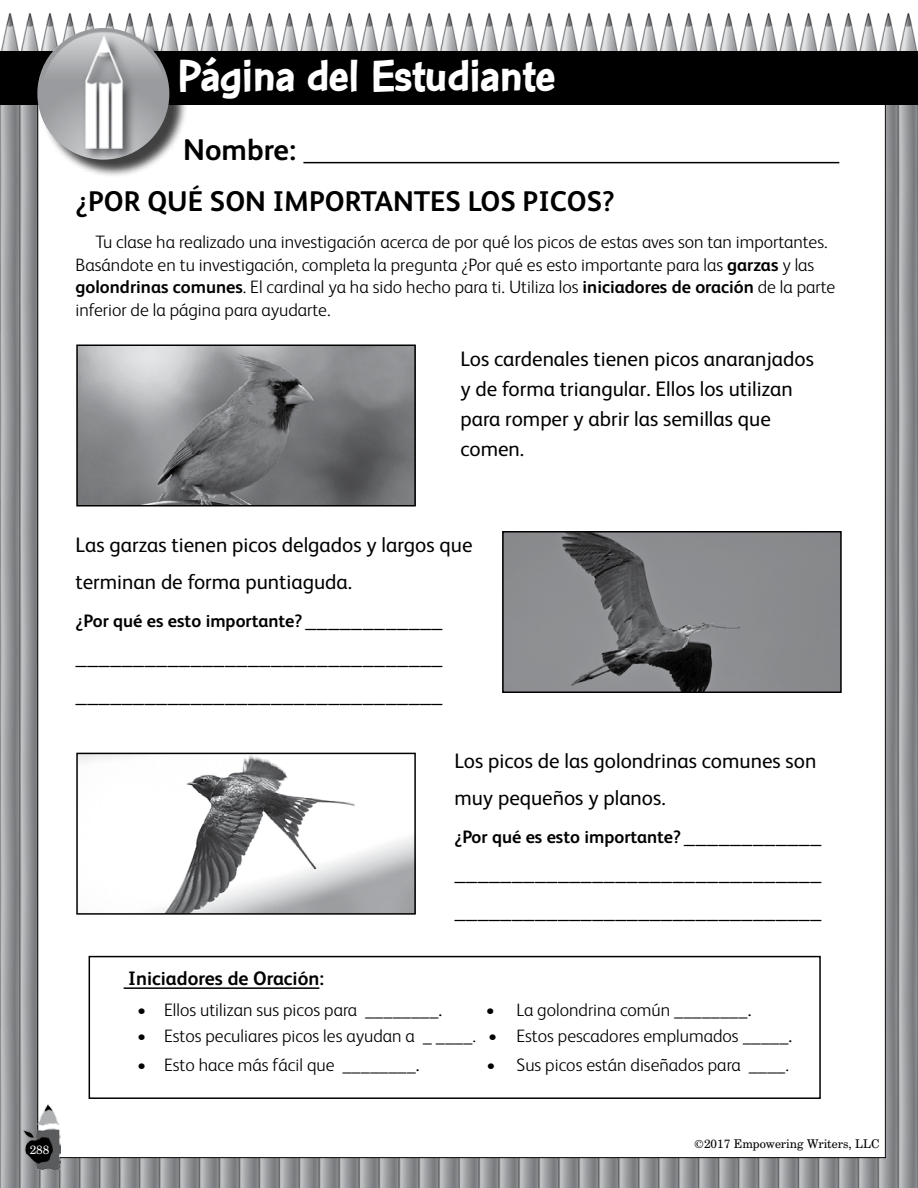
<style>
.page{position:relative;width:918px;height:1188px;background:#fff}
.page>*{position:absolute;margin:0;border:0;box-sizing:border-box;transform-origin:0 0}
.t1{font:700 48px "Con Brush";letter-spacing:-.02em;color:#fff}
.t2{font:700 30px "FS Albert";color:#000}
.t3{font:700 28.5px "FS Albert";color:#000}
.t4{font:22.5px/37.5px "FS Albert";color:#000}
.t5{font:21px/30px "FS Albert";color:#000}
.t6{font:700 19.5px "FS Albert";color:#000}
.t7{font:300 18px/22.5px "FS Albert";color:#000}
.t8{font:700 18px "FS Albert";color:#000}
.t9{font:12px "Century Schoolbook BT";color:#000}
.t10{font:12px "Century Schoolbook BT";color:#fff}
.s1{font-weight:700}
.s2{font-weight:400;font-size:22.5px}
.s3{font-weight:400}
</style>
<div class="page">
<img style="left:0;top:13px;width:918px;height:1175px">
<div style="left:38px;top:68px;width:847px;height:1090px;background:#fff"></div>
<div style="left:0;top:51px;width:918px;height:54px;background:#000"></div>
<div style="left:40px;top:30px;width:148px;height:148px;background:#000;opacity:.75"></div>
<img style="left:37px;top:28px;width:132px;height:132px;border-radius:66px">
<img style="left:24px;top:1104px;width:37px;height:66px">
<hr style="left:303px;top:162px;width:536px;height:1px;background:#000">
<img style="left:79px;top:756px;width:334px;height:156px">
<div style="left:76px;top:753px;width:340px;height:162px;border:2px solid #000"></div>
<img style="left:505px;top:534px;width:334px;height:156px">
<div style="left:502px;top:531px;width:340px;height:162px;border:2px solid #000"></div>
<img style="left:79px;top:348px;width:334px;height:156px">
<div style="left:76px;top:345px;width:340px;height:162px;border:2px solid #000"></div>
<hr style="left:124px;top:987px;width:195px;height:2px;background:#000">
<div style="left:89px;top:956px;width:732px;height:143px;border:2px solid #000"></div>
<h1 class="t1" style="left:177px;top:46px;width:380px">Página del Estudiante</h1>
<h2 class="t2" style="left:183px;top:129px;width:114px">Nombre:</h2>
<h3 class="t3" style="left:76px;top:182px;width:541px">¿POR QUÉ SON IMPORTANTES LOS PICOS?</h3>
<p class="t7" style="left:76px;top:230px;width:761px;text-indent:20px">Tu clase ha realizado una investigación acerca de por qué los picos de estas aves son tan importantes.<br>Basándote en tu investigación, completa la pregunta ¿Por qué es esto importante para las <span class="s1">garzas</span> y las <span class="s1">golondrinas comunes</span>. El cardinal ya ha sido hecho para ti. Utiliza los <span class="s1">iniciadores de oración</span> de la parte inferior de la página para ayudarte.</p>
<p class="t5" style="left:460px;top:342px;width:355px">Los cardenales tienen picos anaranjados y de forma triangular. Ellos los utilizan para romper y abrir las semillas que comen.</p>
<p class="t5" style="left:76px;top:525px;width:398px;line-height:37.5px">Las garzas tienen picos delgados y largos que terminan de forma puntiaguda.</p>
<p class="t8" style="left:76px;top:609px;width:369px">¿Por qué es esto importante?<span class="s2">____________</span></p>
<p class="t4" style="left:76px;top:637px;width:369px">________________________________ ________________________________</p>
<p class="t5" style="left:454px;top:741px;width:363px;line-height:37.5px">Los picos de las golondrinas comunes son muy pequeños y planos.</p>
<p class="t8" style="left:454px;top:824px;width:369px">¿Por qué es esto importante?<span class="s2">____________</span></p>
<p class="t4" style="left:454px;top:852px;width:369px">________________________________ ________________________________</p>
<p class="t6" style="left:128px;top:965px;width:197px">Iniciadores de Oración:</p>
<p class="t7" style="left:137px;top:998px;width:307px">• Ellos utilizan sus picos para <span class="s3">________.</span></p>
<p class="t7" style="left:486px;top:998px;width:267px">• La golondrina común <span class="s3">________.</span></p>
<p class="t7" style="left:137px;top:1024px;width:657px">• Estos peculiares picos les ayudan a _ ____. • Estos pescadores emplumados <span class="s3">_____.</span></p>
<p class="t7" style="left:137px;top:1053px;width:284px">• Esto hace más fácil que <span class="s3">________.</span></p>
<p class="t7" style="left:486px;top:1053px;width:304px">• Sus picos están diseñados para ____.</p>
<p class="t10" style="left:30px;top:1142px;width:21px">288</p>
<p class="t9" style="left:694px;top:1136px;width:187px">©2017 Empowering Writers, LLC</p>
</div>
